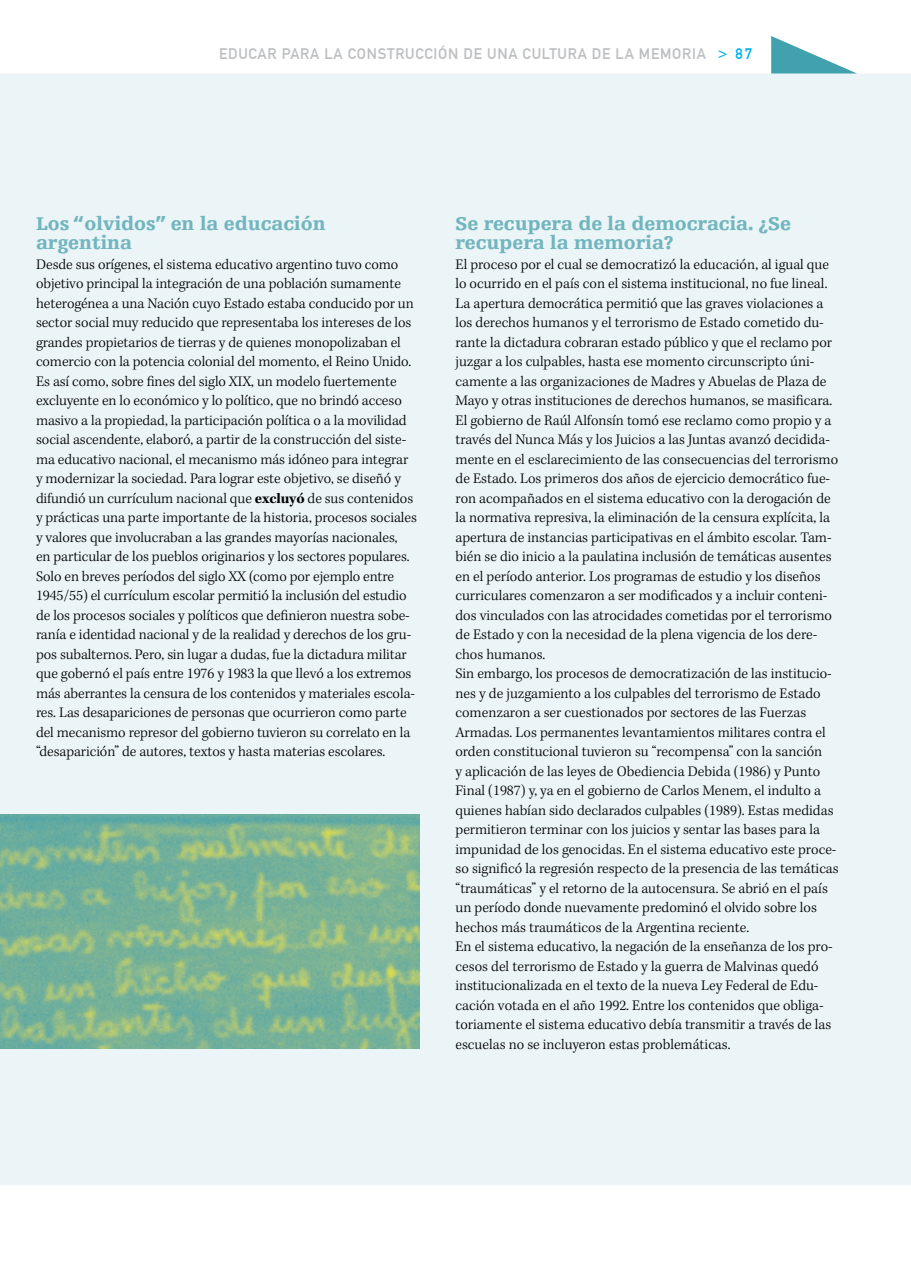
<style>
.page{position:relative;width:911px;height:1263px;background:#fff}
.page>*{position:absolute;margin:0;border:0;box-sizing:border-box;transform-origin:0 0}
.t1{font:900 19.5px/19.5px "Egyptienne F";color:#71b5be}
.t2{font:300 15px/19.5px "Kepler Std";color:#000}
.t3{font:15px "DIN1451 Mittelschrift";letter-spacing:.05em;color:#bcbec0}
.s1{color:#00b3f0}
.s2{font-weight:700}
</style>
<div class="page">
<div style="left:0;top:74px;width:911px;height:1111px;background:#ebf4f7"></div>
<svg style="left:771px;top:36px;width:86px;height:38px"></svg>
<img style="left:0;top:814px;width:419px;height:235px">
<p class="t3" style="left:219px;top:45px;width:534px">EDUCAR PARA LA CONSTRUCCIÓN DE UNA CULTURA DE LA MEMORIA <span class="s1">&gt; 87</span></p>
<h1 class="t1" style="left:36px;top:214px;width:291px">Los “olvidos” en la educación argentina</h1>
<p class="t2" style="left:36px;top:255px;width:382px">Desde sus orígenes, el sistema educativo argentino tuvo como objetivo principal la integración de una población sumamente heterogénea a una Nación cuyo Estado estaba conducido por un sector social muy reducido que representaba los intereses de los grandes propietarios de tierras y de quienes monopolizaban el comercio con la potencia colonial del momento, el Reino Unido.<br>Es así como, sobre fines del siglo XIX, un modelo fuertemente excluyente en lo económico y lo político, que no brindó acceso masivo a la propiedad, la participación política o a la movilidad social ascendente, elaboró, a partir de la construcción del siste&shy;ma educativo nacional, el mecanismo más idóneo para integrar y modernizar la sociedad. Para lograr este objetivo, se diseñó y difundió un currículum nacional que <span class="s2">excluyó</span> de sus contenidos y prácticas una parte importante de la historia, procesos sociales y valores que involucraban a las grandes mayorías nacionales,<br>en particular de los pueblos originarios y los sectores populares.<br>Solo en breves períodos del siglo XX (como por ejemplo entre 1945/55) el currículum escolar permitió la inclusión del estudio de los procesos sociales y políticos que definieron nuestra sobe&shy;ranía e identidad nacional y de la realidad y derechos de los gru&shy;pos subalternos. Pero, sin lugar a dudas, fue la dictadura militar que gobernó el país entre 1976 y 1983 la que llevó a los extremos más aberrantes la censura de los contenidos y materiales escola&shy;res. Las desapariciones de personas que ocurrieron como parte del mecanismo represor del gobierno tuvieron su correlato en la “desaparición” de autores, textos y hasta materias escolares.</p>
<h1 class="t1" style="left:455px;top:214px;width:337px">Se recupera de la democracia. ¿Se recupera la memoria?</h1>
<p class="t2" style="left:455px;top:255px;width:385px">El proceso por el cual se democratizó la educación, al igual que lo ocurrido en el país con el sistema institucional, no fue lineal.<br>La apertura democrática permitió que las graves violaciones a los derechos humanos y el terrorismo de Estado cometido du&shy;rante la dictadura cobraran estado público y que el reclamo por juzgar a los culpables, hasta ese momento circunscripto úni&shy;camente a las organizaciones de Madres y Abuelas de Plaza de Mayo y otras instituciones de derechos humanos, se masificara.<br>El gobierno de Raúl Alfonsín tomó ese reclamo como propio y a través del Nunca Más y los Juicios a las Juntas avanzó decidida&shy;mente en el esclarecimiento de las consecuencias del terrorismo de Estado. Los primeros dos años de ejercicio democrático fue&shy;ron acompañados en el sistema educativo con la derogación de la normativa represiva, la eliminación de la censura explícita, la apertura de instancias participativas en el ámbito escolar. Tam&shy;bién se dio inicio a la paulatina inclusión de temáticas ausentes en el período anterior. Los programas de estudio y los diseños curriculares comenzaron a ser modificados y a incluir conteni&shy;dos vinculados con las atrocidades cometidas por el terrorismo de Estado y con la necesidad de la plena vigencia de los dere&shy;chos humanos.<br>Sin embargo, los procesos de democratización de las institucio&shy;nes y de juzgamiento a los culpables del terrorismo de Estado comenzaron a ser cuestionados por sectores de las Fuerzas Armadas. Los permanentes levantamientos militares contra el orden constitucional tuvieron su “recompensa” con la sanción<br>y aplicación de las leyes de Obediencia Debida (1986) y Punto Final (1987) y, ya en el gobierno de Carlos Menem, el indulto a quienes habían sido declarados culpables (1989). Estas medidas permitieron terminar con los juicios y sentar las bases para la impunidad de los genocidas. En el sistema educativo este proce&shy;so significó la regresión respecto de la presencia de las temáticas “traumáticas” y el retorno de la autocensura. Se abrió en el país un período donde nuevamente predominó el olvido sobre los hechos más traumáticos de la Argentina reciente.<br>En el sistema educativo, la negación de la enseñanza de los pro&shy;cesos del terrorismo de Estado y la guerra de Malvinas quedó institucionalizada en el texto de la nueva Ley Federal de Edu&shy;cación votada en el año 1992. Entre los contenidos que obliga&shy;toriamente el sistema educativo debía transmitir a través de las escuelas no se incluyeron estas problemáticas.</p>
</div>
